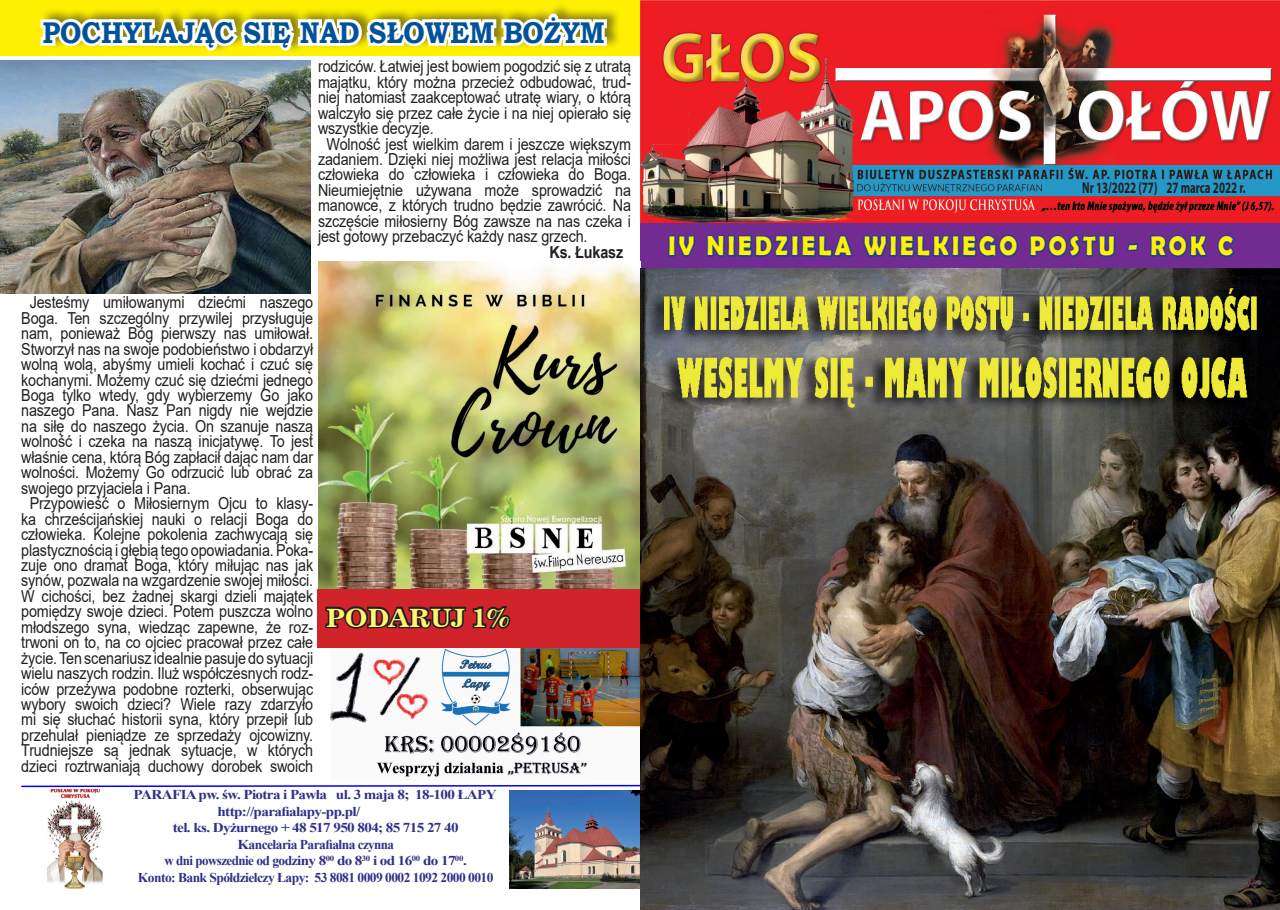
<style>
.page{position:relative;width:1280px;height:910px;background:#fff}
.page>*{position:absolute;margin:0;border:0;box-sizing:border-box;transform-origin:0 0}
.t1{font:700 30px "Bookman Old Style";color:#01529a;scale:.89 1}
.t2{font:700 27px "Berlin Sans FB Demi";letter-spacing:.14em;color:#fff101;scale:.88 1}
.t3{font:25.2px "News 701 BT Bold A";color:#fff573}
.t4{font:16.5px/15.5px "Arial";letter-spacing:-.01em;color:#231f20;text-align:justify;scale:.87 1}
.t5{font:700 16.5px "Arial";letter-spacing:-.01em;color:#231f20;scale:.87 1}
.t6{font:700 15.9px "Myriad Pro";color:#231f20;scale:.69 1}
.t7{font:700 13.5px "Times New Roman";letter-spacing:-.04em;color:#303087;scale:1.12 1}
.t8{font:700 13.5px "Times New Roman";letter-spacing:-.04em;color:#303087}
.t9{font:700 13.5px "Times New Roman";letter-spacing:-.04em;color:#303087;scale:.96 1}
</style>
<div class="page">
<img style="left:640px;top:1px;width:640px;height:222px">
<div style="left:640px;top:223px;width:640px;height:47px;background:#722b91"></div>
<div style="left:0;top:0;width:640px;height:55px;background:#fff101"></div>
<img style="left:0;top:60px;width:310px;height:233px">
<div style="left:40px;top:2px;width:646px;height:88px;background:#231f20;opacity:.54"></div>
<svg style="left:37px;top:2px;width:574px;height:76px"></svg>
<img style="left:47px;top:789px;width:56px;height:100px">
<img style="left:509px;top:791px;width:131px;height:98px">
<svg style="left:666px;top:235px;width:31px;height:34px"></svg>
<img style="left:705px;top:63px;width:150px;height:206px">
<svg style="left:862px;top:63px;width:158px;height:206px"></svg>
<svg style="left:1027px;top:217px;width:91px;height:41px"></svg>
<svg style="left:1125px;top:243px;width:15px;height:26px"></svg>
<svg style="left:1148px;top:234px;width:61px;height:35px"></svg>
<svg style="left:1217px;top:234px;width:18px;height:24px"></svg>
<svg style="left:21px;top:784px;width:619px;height:4px"></svg>
<img style="left:319px;top:261px;width:321px;height:328px">
<img style="left:640px;top:269px;width:640px;height:641px">
<img style="left:331px;top:648px;width:309px;height:129px">
<div style="left:318px;top:590px;width:322px;height:58px;background:#d1232a"></div>
<svg style="left:325px;top:606px;width:186px;height:23px"></svg>
<p class="t1" style="left:43px;top:11px;width:633px">POCHYLAJĄC SIĘ NAD SŁOWEM BOŻYM</p>
<p class="t4" style="left:318px;top:59px;width:361px">rodziców. Łatwiej jest bowiem pogodzić się z utratą majątku, który można przecież odbudować, trud&shy;niej natomiast zaakceptować utratę wiary, o którą walczyło się przez całe życie i na niej opierało się wszystkie decyzje.</p>
<p class="t4" style="left:318px;top:136px;width:361px;text-indent:9px">Wolność jest wielkim darem i jeszcze większym zadaniem. Dzięki niej możliwa jest relacja miłości człowieka do człowieka i człowieka do Boga.<br>Nieumiejętnie używana może sprowadzić na manowce, z których trudno będzie zawrócić. Na szczęście miłosierny Bóg zawsze na nas czeka i jest gotowy przebaczyć każdy nasz grzech.</p>
<p class="t5" style="left:550px;top:240px;width:86px">Ks. Łukasz</p>
<p class="t4" style="left:21px;top:295px;width:337px;text-indent:9px">Jesteśmy umiłowanymi dziećmi naszego Boga. Ten szczególny przywilej przysługuje nam, ponieważ Bóg pierwszy nas umiłował.<br>Stworzył nas na swoje podobieństwo i obdarzył wolną wolą, abyśmy umieli kochać i czuć się kochanymi. Możemy czuć się dziećmi jednego Boga tylko wtedy, gdy wybierzemy Go jako naszego Pana. Nasz Pan nigdy nie wejdzie na siłę do naszego życia. On szanuje naszą wolność i czeka na naszą inicjatywę. To jest właśnie cena, którą Bóg zapłacił dając nam dar wolności. Możemy Go odrzucić lub obrać za swojego przyjaciela i Pana.</p>
<p class="t4" style="left:21px;top:496px;width:337px;text-align:center">Przypowieść o Miłosiernym Ojcu to klasy&shy;ka chrześcijańskiej nauki o relacji Boga do człowieka. Kolejne pokolenia zachwycają się plastycznością i głębią tego opowiadania. Poka&shy;zuje ono dramat Boga, który miłując nas jak synów, pozwala na wzgardzenie swojej miłości.<br>W cichości, bez żadnej skargi dzieli majątek pomiędzy swoje dzieci. Potem puszcza wolno młodszego syna, wiedząc zapewne, że roz&shy;trwoni on to, na co ojciec pracował przez całe życie. Ten scenariusz idealnie pasuje do sytuacji wielu naszych rodzin. Iluż współczesnych rodz&shy;iców przeżywa podobne rozterki, obserwując wybory swoich dzieci? Wiele razy zdarzyło mi się słuchać historii syna, który przepił lub przehulał pieniądze ze sprzedaży ojcowizny.<br>Trudniejsze są jednak sytuacje, w których dzieci roztrwaniają duchowy dorobek swoich</p>
<p class="t3" style="left:326px;top:602px;width:185px">PODARUJ 1%</p>
<p class="t7" style="left:134px;top:785px;width:326px">PARAFIA pw. św. Piotra i Pawła ul. 3 maja 8; 18-100 ŁAPY</p>
<p class="t7" style="left:218px;top:802px;width:129px">http://parafialapy-pp.pl/</p>
<p class="t7" style="left:173px;top:818px;width:257px">tel. ks. Dyżurnego + 48 517 950 804; 85 715 27 40</p>
<p class="t7" style="left:237px;top:835px;width:141px">Kancelaria Parafialna czynna</p>
<p class="t9" style="left:165px;top:851px;width:316px">w dni powszednie od godziny 8<sup>00</sup> do 8<sup>30</sup> i od 16<sup>00</sup> do 17<sup>00</sup>.</p>
<p class="t8" style="left:138px;top:868px;width:357px">Konto: Bank Spółdzielczy Łapy: 53 8081 0009 0002 1092 2000 0010</p>
<p class="t6" style="left:1082px;top:177px;width:239px">Nr 13/2022 (77) 27 marca 2022 r.</p>
<p class="t2" style="left:668px;top:230px;width:643px">IV NIEDZIELA WIELKIEGO POSTU - ROK C</p>
</div>
